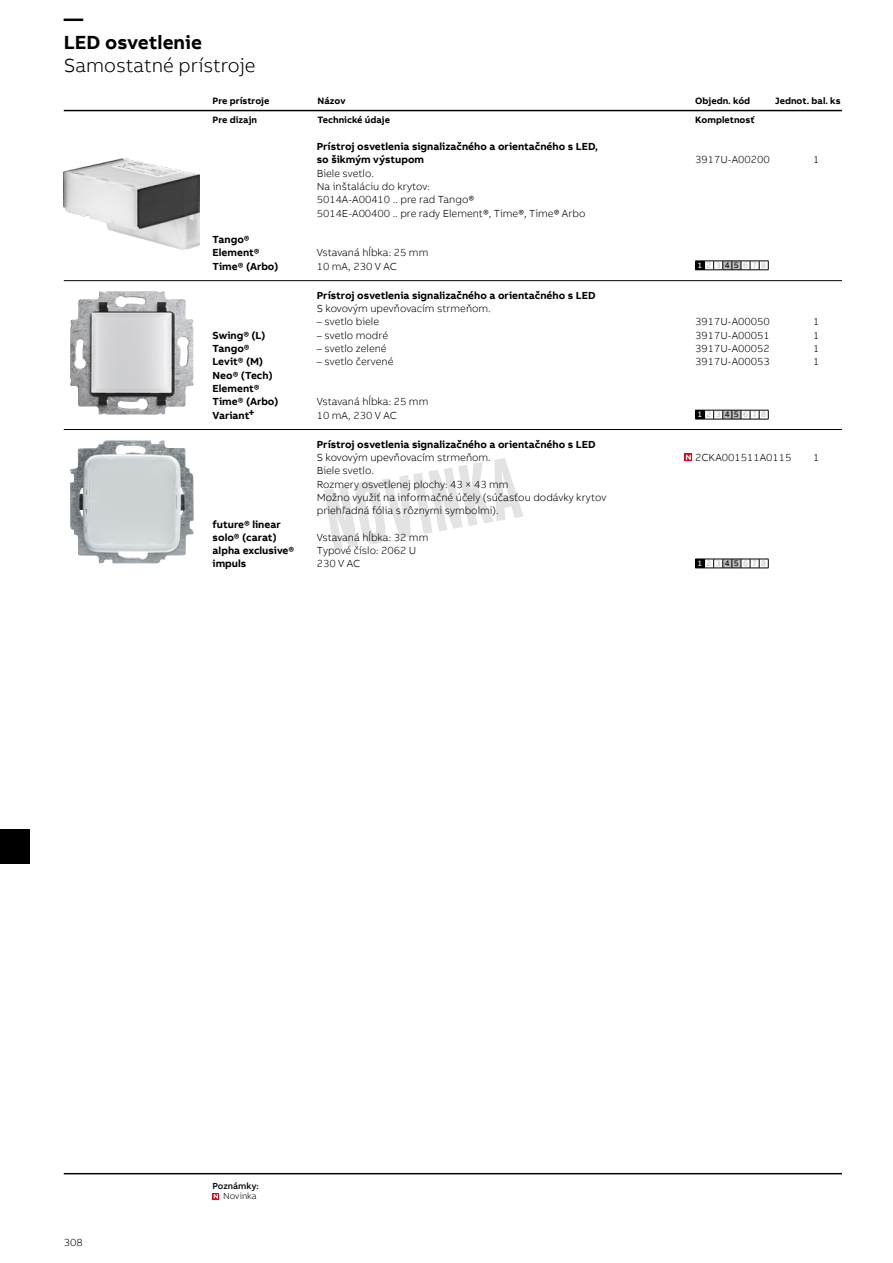
<style>
.page{position:relative;width:893px;height:1263px;background:#fff}
.page>*{position:absolute;margin:0;border:0;box-sizing:border-box;transform-origin:0 0}
.t1{font:300 19.5px "AB Bvoice";color:#000}
.t2{font:700 19.5px/23.4px "AB Bvoice";color:#000}
.t3{font:300 10.5px/13.4px "AB Bvoice";color:#000}
.t4{font:700 10.5px/13.4px "AB Bvoice";color:#000}
.t5{font:700 9.45px "AB Bvoice";color:#000}
.t6{font:500 9px "AB Bvoice";color:#000}
.t7{font:300 9px "AB Bvoice";color:#000}
.t8{font:8.25px "AB Bvoice";letter-spacing:.505em;color:#bbbcbd}
.s1{color:#fff}
.s2{color:#000}
</style>
<div class="page">
<hr style="left:64px;top:1173px;width:778px;height:1px;background:#000">
<hr style="left:64px;top:110px;width:778px;height:1px;background:#000">
<svg style="left:213px;top:1193px;width:6px;height:6px"></svg>
<hr style="left:64px;top:280px;width:778px;height:1px;background:#000">
<hr style="left:64px;top:429px;width:778px;height:1px;background:#000">
<img style="left:70px;top:291px;width:123px;height:124px">
<svg style="left:695px;top:261px;width:74px;height:10px"></svg>
<svg style="left:695px;top:410px;width:74px;height:10px"></svg>
<svg style="left:324px;top:458px;width:199px;height:92px"></svg>
<svg style="left:695px;top:559px;width:74px;height:10px"></svg>
<img style="left:70px;top:440px;width:124px;height:123px">
<img style="left:64px;top:159px;width:136px;height:90px">
<svg style="left:685px;top:453px;width:7px;height:8px"></svg>
<svg style="left:686px;top:455px;width:5px;height:5px"></svg>
<div style="left:0;top:829px;width:30px;height:34px;background:#000"></div>
<h1 class="t2" style="left:64px;top:7px;width:140px">—<br>LED osvetlenie</h1>
<h1 class="t1" style="left:64px;top:54px;width:193px">Samostatné prístroje</h1>
<p class="t5" style="left:213px;top:94px;width:58px">Pre prístroje</p>
<p class="t5" style="left:318px;top:94px;width:29px">Názov</p>
<p class="t5" style="left:695px;top:94px;width:56px">Objedn. kód</p>
<p class="t5" style="left:775px;top:94px;width:67px">Jednot. bal. ks</p>
<p class="t5" style="left:213px;top:114px;width:46px">Pre dizajn</p>
<p class="t5" style="left:318px;top:114px;width:74px">Technické údaje</p>
<p class="t5" style="left:695px;top:114px;width:61px">Kompletnosť</p>
<p class="t4" style="left:317px;top:140px;width:283px">Prístroj osvetlenia signalizačného a orientačného s LED, so šikmým výstupom</p>
<p class="t3" style="left:317px;top:166px;width:270px">Biele svetlo.<br>Na inštaláciu do krytov:<br>5014A-A00410 .. pre rad Tango®<br>5014E-A00400 .. pre rady Element®, Time®, Time® Arbo</p>
<p class="t4" style="left:213px;top:233px;width:49px">Tango®<br>Element®</p>
<p class="t3" style="left:317px;top:246px;width:113px">Vstavaná hĺbka: 25 mm</p>
<p class="t4" style="left:213px;top:259px;width:67px">Time® (Arbo)</p>
<p class="t3" style="left:317px;top:259px;width:81px">10 mA, 230 V AC</p>
<p class="t3" style="left:695px;top:153px;width:76px">3917U-A00200</p>
<p class="t3" style="left:813px;top:153px;width:8px">1</p>
<p class="t8" style="left:697px;top:260px;width:70px"><span class="s1">1</span>23<span class="s2">45</span>678</p>
<p class="t4" style="left:317px;top:289px;width:280px">Prístroj osvetlenia signalizačného a orientačného s LED</p>
<p class="t3" style="left:317px;top:302px;width:176px">S kovovým upevňovacím strmeňom.</p>
<p class="t3" style="left:317px;top:315px;width:64px">– svetlo biele</p>
<p class="t3" style="left:695px;top:315px;width:76px">3917U-A00050</p>
<p class="t3" style="left:813px;top:315px;width:8px">1</p>
<p class="t4" style="left:213px;top:329px;width:54px">Swing® (L)</p>
<p class="t3" style="left:317px;top:328px;width:73px">– svetlo modré</p>
<p class="t3" style="left:695px;top:328px;width:76px">3917U-A00051</p>
<p class="t3" style="left:813px;top:328px;width:8px">1</p>
<p class="t4" style="left:213px;top:342px;width:39px">Tango®</p>
<p class="t3" style="left:317px;top:342px;width:71px">– svetlo zelené</p>
<p class="t3" style="left:695px;top:342px;width:76px">3917U-A00052</p>
<p class="t3" style="left:813px;top:342px;width:8px">1</p>
<p class="t4" style="left:213px;top:355px;width:52px">Levit® (M)</p>
<p class="t3" style="left:317px;top:355px;width:78px">– svetlo červené</p>
<p class="t3" style="left:695px;top:355px;width:76px">3917U-A00053</p>
<p class="t3" style="left:813px;top:355px;width:8px">1</p>
<p class="t4" style="left:213px;top:368px;width:67px">Neo® (Tech)<br>Element®<br>Time® (Arbo)</p>
<p class="t3" style="left:317px;top:395px;width:113px">Vstavaná hĺbka: 25 mm</p>
<p class="t4" style="left:213px;top:408px;width:44px">Variant+</p>
<p class="t3" style="left:317px;top:408px;width:81px">10 mA, 230 V AC</p>
<p class="t4" style="left:317px;top:437px;width:280px">Prístroj osvetlenia signalizačného a orientačného s LED</p>
<p class="t3" style="left:317px;top:451px;width:176px">S kovovým upevňovacím strmeňom.</p>
<p class="t3" style="left:695px;top:451px;width:98px">2CKA001511A0115</p>
<p class="t3" style="left:813px;top:451px;width:8px">1</p>
<p class="t3" style="left:317px;top:464px;width:291px">Biele svetlo.<br>Rozmery osvetlenej plochy: 43 × 43 mm<br>Možno využiť na informačné účely (súčasťou dodávky krytov priehľadná fólia s rôznymi symbolmi).</p>
<p class="t4" style="left:213px;top:517px;width:70px">future® linear solo® (carat)</p>
<p class="t3" style="left:317px;top:531px;width:113px">Vstavaná hĺbka: 32 mm</p>
<p class="t4" style="left:213px;top:544px;width:83px">alpha exclusive®</p>
<p class="t3" style="left:317px;top:544px;width:101px">Typové číslo: 2062 U</p>
<p class="t4" style="left:213px;top:557px;width:35px">impuls</p>
<p class="t3" style="left:317px;top:557px;width:45px">230 V AC</p>
<p class="t8" style="left:697px;top:409px;width:70px"><span class="s1">1</span>23<span class="s2">45</span>678</p>
<p class="t8" style="left:697px;top:558px;width:70px"><span class="s1">1</span>23<span class="s2">45</span>678</p>
<p class="t3" style="left:64px;top:1236px;width:20px">308</p>
<p class="t6" style="left:213px;top:1180px;width:48px">Poznámky:</p>
<p class="t7" style="left:223px;top:1191px;width:35px">Novinka</p>
</div>
